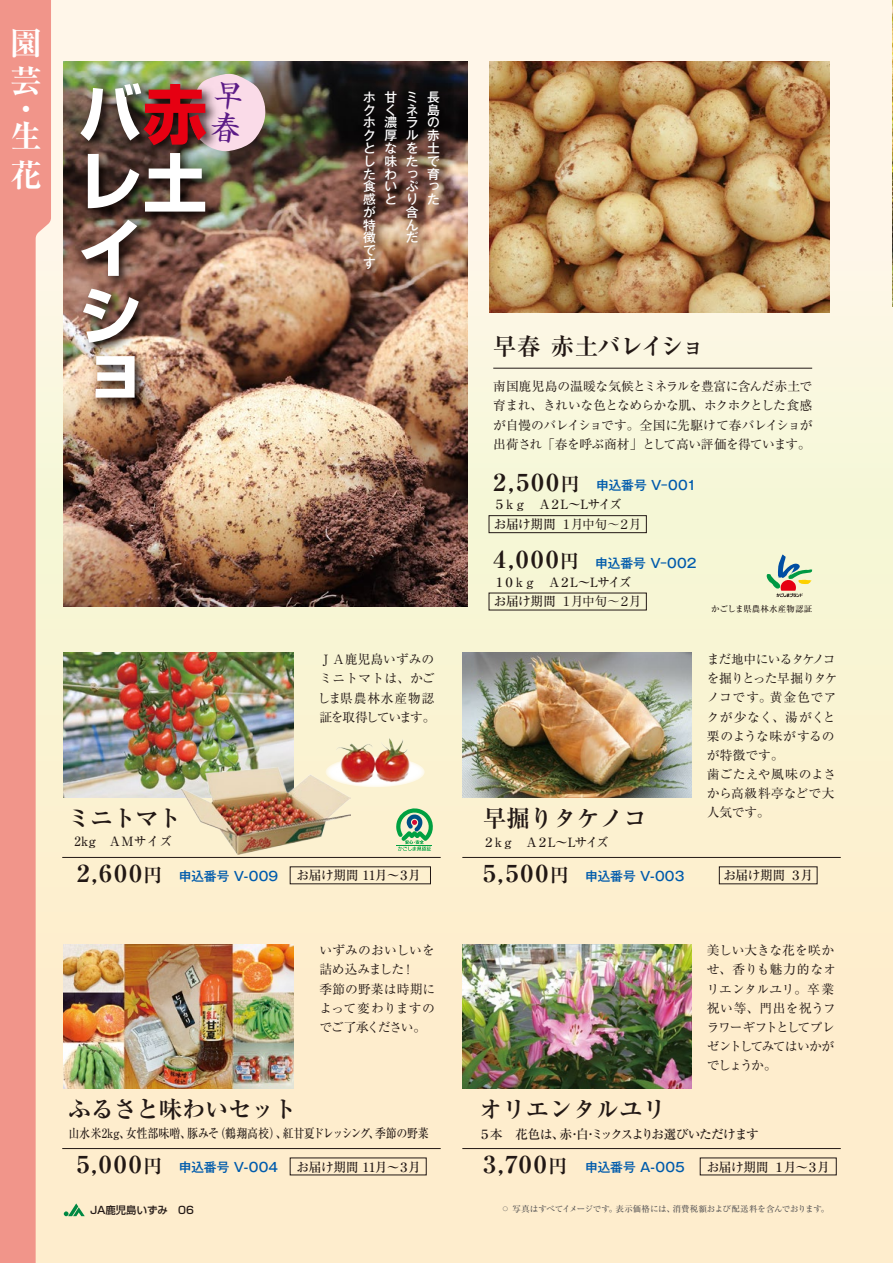
<style>
.page{position:relative;width:893px;height:1263px;background:#fff}
.page>*{position:absolute;margin:0;border:0;box-sizing:border-box;transform-origin:0 0}
.t1{font:700 63.75px/64.9px "Shin Go Pr 5";color:#fff}
.t2{font:700 expanded 31.95px/38.4px "Ryumin Pro";color:#fff}
.t3{font:700 23.4px "Ryumin Pro";letter-spacing:-.015em;color:#221815}
.t4{font:700 23.4px "Ryumin Pro";letter-spacing:-.04em;color:#221815}
.t5{font:12.75px/19.2px "Ryumin Pro";letter-spacing:-.02em;color:#221815}
.t6{font:500 12.75px "Gothic MB101 Pro";letter-spacing:.005em;color:#005bac}
.t7{font:500 12.75px/12.8px "Gothic MB101 Pr 5";color:#fff;text-align:justify}
.t8{font:500 12.75px "Ryumin Pro";letter-spacing:-.025em;color:#221815;scale:.86 1}
.t9{font:500 12.75px "Ryumin Pro";letter-spacing:-.035em;color:#221815}
.t10{font:500 12.75px "Ryumin Pro";letter-spacing:-.1em;color:#221815}
.t11{font:500 12.75px/19.6px "Ryumin Pro";letter-spacing:-.15em;color:#221815}
.t12{font:500 12.75px "Ryumin Pro";letter-spacing:-.12em;color:#221815}
.t13{font:500 12.75px "Ryumin Pro";color:#221815}
.t14{font:500 12.75px "Ryumin Pro";letter-spacing:-.055em;color:#221815}
.t15{font:500 10.35px "Shin Go Pr 5";color:#221815}
.t16{font:500 8.55px "Ryumin Pro";letter-spacing:-.01em;color:#595757}
.t17{font:500 8.55px "Ryumin Pro";letter-spacing:.005em;color:#221815}
.s1{color:#e60012}
.s2{font-family:"Ryumin Pro";font-weight:700;font-size:23.4px;color:#221815}
.s3{font-family:"Ryumin Pro";font-weight:700;font-size:18.75px;color:#221815}
.s4{font-weight:500}
.s5{font-weight:400}
</style>
<div class="page">
<div style="left:0;top:0;width:893px;height:1263px;background:linear-gradient(to bottom,#fbf9ea,#fbecc5)"></div>
<svg style="left:64px;top:1203px;width:21px;height:13px"></svg>
<img style="left:892px;top:0;width:1px;height:306px">
<img style="left:64px;top:62px;width:404px;height:545px">
<img style="left:489px;top:62px;width:340px;height:250px">
<img style="left:354px;top:82px;width:103px;height:204px">
<hr style="left:493px;top:368px;width:319px;height:1px;background:#221815">
<div style="left:489px;top:515px;width:158px;height:18px;border:1px solid #221815"></div>
<svg style="left:766px;top:555px;width:46px;height:42px;background:#c1c5ac"></svg>
<img style="left:70px;top:74px;width:154px;height:346px">
<svg style="left:0;top:0;width:51px;height:1263px;background:#f3ac9c"></svg>
<hr style="left:62px;top:1148px;width:379px;height:1px;background:#221815">
<img style="left:64px;top:944px;width:229px;height:145px">
<hr style="left:462px;top:1148px;width:379px;height:1px;background:#221815">
<img style="left:462px;top:944px;width:230px;height:145px">
<hr style="left:462px;top:857px;width:379px;height:1px;background:#221815">
<img style="left:462px;top:653px;width:230px;height:144px">
<hr style="left:62px;top:857px;width:379px;height:1px;background:#221815">
<img style="left:64px;top:653px;width:229px;height:144px">
<img style="left:182px;top:767px;width:168px;height:88px">
<svg style="left:395px;top:803px;width:40px;height:48px;background:#9eca9e"></svg>
<svg style="left:325px;top:757px;width:100px;height:30px"></svg>
<img style="left:337px;top:737px;width:73px;height:46px">
<svg style="left:188px;top:73px;width:78px;height:79px;background:#c2abb0"></svg>
<h2 class="t2" style="left:10px;top:21px;width:32px">園芸</h2>
<h2 class="t2" style="left:10px;top:93px;width:32px;line-height:27.5px">・生</h2>
<h2 class="t2" style="left:10px;top:153px;width:32px">花</h2>
<h1 class="t1" style="left:78px;top:77px;width:129px">バ<span class="s1">赤</span></h1>
<h1 class="t1" style="left:78px;top:145px;width:128px">レ土イショ</h1>
<p class="t7" style="left:363px;top:90px;width:14px">ホクホクとした食感が特徴です</p>
<p class="t7" style="left:384px;top:90px;width:14px;text-align:left">甘く濃厚な味わいと</p>
<p class="t7" style="left:406px;top:90px;width:14px;text-align:left">ミネラルをたっぷり含んだ</p>
<p class="t7" style="left:427px;top:90px;width:14px">長島の赤土で育った</p>
<h3 class="t4" style="left:493px;top:327px;width:213px">早春 赤土バレイショ</h3>
<p class="t5" style="left:493px;top:376px;width:321px;text-align:justify">南国鹿児島の温暖な気候とミネラルを豊富に含んだ赤土で育まれ、きれいな色となめらかな肌、ホクホクとした食感が自慢のバレイショです。全国に先駆けて春バレイショが出荷され「春を呼ぶ商材」として高い評価を得ています。</p>
<p class="t6" style="left:493px;top:475px;width:205px"><span class="s2">2,500</span><span class="s3">円</span> 申込番号 V-001</p>
<p class="t12" style="left:493px;top:494px;width:130px">５ｋｇ　A２L～Lサイズ</p>
<p class="t5" style="left:494px;top:514px;width:149px"><span class="s4">お届け期間</span> １月中旬～２月</p>
<p class="t6" style="left:493px;top:552px;width:205px"><span class="s2">4,000</span><span class="s3">円</span> 申込番号 V-002</p>
<p class="t11" style="left:493px;top:571px;width:150px">１０ｋｇ　A２L～Lサイズお届け期間 <span class="s5">１月中旬～２月</span></p>
<p class="t17" style="left:711px;top:602px;width:103px">かごしま県農林水産物認証</p>
<h3 class="t3" style="left:68px;top:800px;width:115px">ミニトマト</h3>
<p class="t5" style="left:317px;top:649px;width:120px;text-align:justify">ＪＡ鹿児島いずみのミニトマトは、かごしま県農林水産物認証を取得しています。</p>
<h3 class="t3" style="left:483px;top:800px;width:165px">早掘りタケノコ</h3>
<p class="t5" style="left:707px;top:649px;width:132px">まだ地中にいるタケノコを掘りとった早掘りタケノコです。黄金色でアクが少なく、湯がくと栗のような味がするのが特徴です。<br>歯ごたえや風味のよさから高級料亭などで大人気です。</p>
<p class="t13" style="left:75px;top:832px;width:99px">2kg　ＡＭサイズ</p>
<p class="t12" style="left:483px;top:833px;width:128px">２ｋｇ　A２L～Lサイズ</p>
<p class="t6" style="left:77px;top:866px;width:203px"><span class="s2">2,600</span><span class="s3">円</span> 申込番号 V-009</p>
<p class="t9" style="left:297px;top:866px;width:126px">お届け期間 11月～３月</p>
<p class="t6" style="left:483px;top:866px;width:203px"><span class="s2">5,500</span><span class="s3">円</span> 申込番号 V-003</p>
<p class="t14" style="left:723px;top:866px;width:91px">お届け期間 ３月</p>
<p class="t5" style="left:319px;top:940px;width:117px">いずみのおいしいを詰め込みました！<br>季節の野菜は時期によって変わりますのでご了承ください。</p>
<p class="t5" style="left:707px;top:940px;width:131px">美しい大きな花を咲かせ、香りも魅力的なオリエンタルユリ。卒業祝い等、門出を祝うフラワーギフトとしてプレゼントしてみてはいかがでしょうか。</p>
<h3 class="t3" style="left:68px;top:1091px;width:230px">ふるさと味わいセット</h3>
<h3 class="t3" style="left:479px;top:1091px;width:189px">オリエンタルユリ</h3>
<p class="t8" style="left:68px;top:1123px;width:420px">山水米2kg、女性部味噌、豚みそ（鶴翔高校）、紅甘夏ドレッシング、季節の野菜</p>
<p class="t10" style="left:479px;top:1124px;width:282px">５本　花色は、赤･白･ミックスよりお選びいただけます</p>
<p class="t6" style="left:77px;top:1157px;width:203px"><span class="s2">5,000</span><span class="s3">円</span> 申込番号 V-004</p>
<p class="t9" style="left:297px;top:1157px;width:126px">お届け期間 11月～３月</p>
<p class="t6" style="left:483px;top:1157px;width:203px"><span class="s2">3,700</span><span class="s3">円</span> 申込番号 A-005</p>
<p class="t9" style="left:707px;top:1157px;width:125px">お届け期間 １月～３月</p>
<p class="t15" style="left:90px;top:1201px;width:105px">JA鹿児島いずみ　06</p>
<p class="t16" style="left:501px;top:1202px;width:329px">○ 写真はすべてイメージです。表示価格には、消費税額および配送料を含んでおります。</p>
</div>
